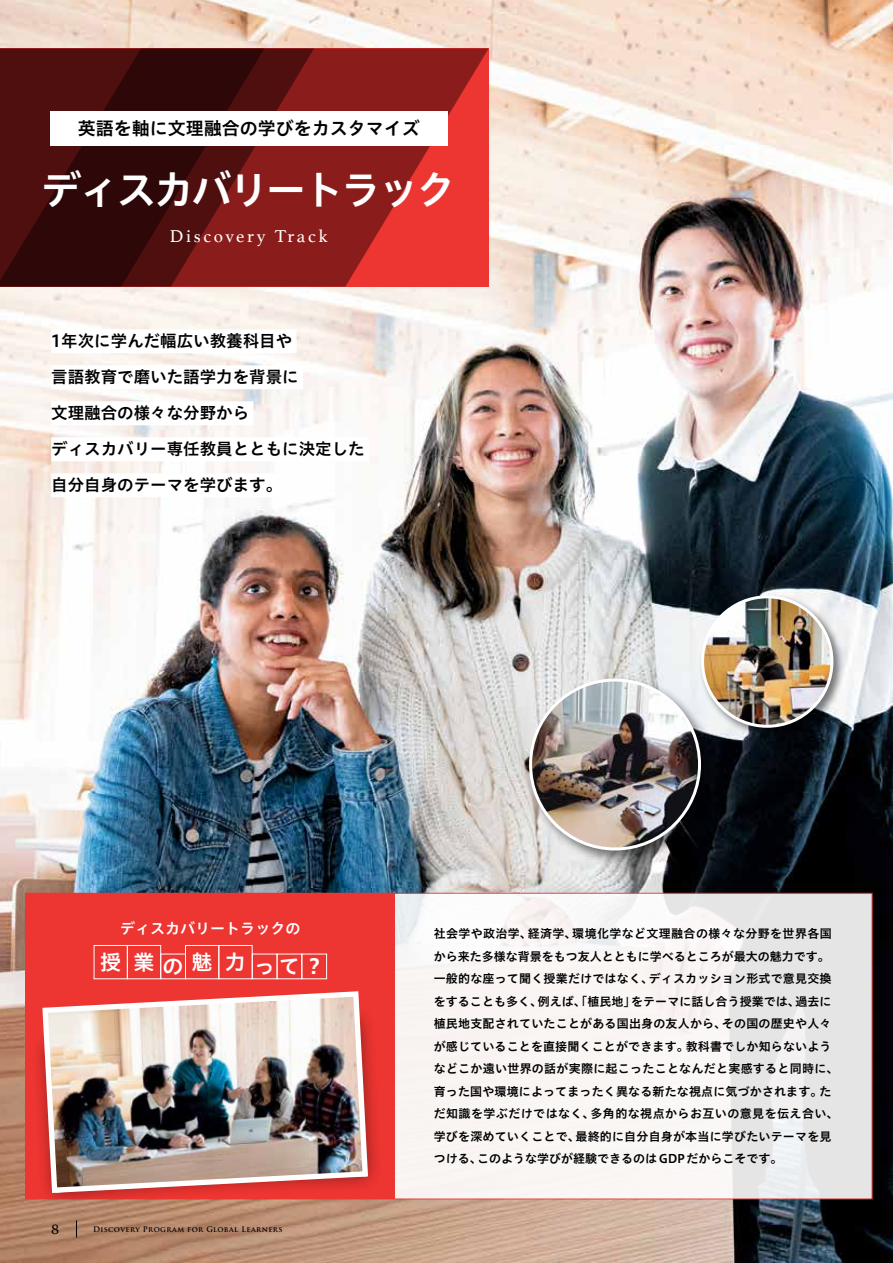
<style>
.page{position:relative;width:893px;height:1263px;background:#fff}
.page>*{position:absolute;margin:0;border:0;box-sizing:border-box;transform-origin:0 0}
.t1{font:40.5px "Hiragino UD Sans Std W6";letter-spacing:-.075em;color:#fff}
.t2{font:21px "Hiragino UD Sans Std W6";letter-spacing:.385em;color:#fff}
.t3{font:18px "Hiragino UD Sans Std W6";color:#000001}
.t4{font:18px "Athelas";letter-spacing:.15em;color:#fff}
.t5{font:16.5px/36px "Hiragino UD Sans Std W6";color:#000001}
.t6{font:15px "Hiragino UD Sans Std W6";color:#fff}
.t7{font:13.5px "Georgia";color:#000001}
.t8{font:12px/22.5px "Hiragino UD Sans Std W6";letter-spacing:.015em;color:#000001}
.t9{font:700 7.5px "Trajan Pro";letter-spacing:.05em;color:#000001}
</style>
<div class="page">
<img style="left:0;top:0;width:893px;height:1263px">
<svg style="left:395px;top:893px;width:477px;height:306px;fill:#f9f5f3"></svg>
<div style="left:526px;top:675px;width:190px;height:191px;background:#000001;opacity:.5"></div>
<img style="left:531px;top:680px;width:168px;height:169px;border-radius:84px">
<div style="left:699px;top:593px;width:146px;height:146px;background:#000001;opacity:.5"></div>
<img style="left:702px;top:597px;width:130px;height:129px;border-radius:65px">
<div style="left:701px;top:595px;width:132px;height:133px;border:3px solid #fff;border-radius:50%"></div>
<svg style="left:0;top:48px;width:489px;height:239px;background:#761917"></svg>
<div style="left:50px;top:112px;width:398px;height:34px;background:#fff"></div>
<div style="left:51px;top:329px;width:246px;height:24px;background:#fff"></div>
<div style="left:51px;top:365px;width:252px;height:24px;background:#fff"></div>
<div style="left:51px;top:401px;width:203px;height:24px;background:#fff"></div>
<div style="left:51px;top:437px;width:318px;height:24px;background:#fff"></div>
<div style="left:51px;top:473px;width:227px;height:24px;background:#fff"></div>
<div style="left:25px;top:893px;width:370px;height:306px;background:#ed3531"></div>
<div style="left:32px;top:1004px;width:351px;height:205px;background:#000001;opacity:.5"></div>
<img style="left:40px;top:991px;width:331px;height:205px">
<div style="left:94px;top:945px;width:34px;height:34px;border:1px solid #fff"></div>
<div style="left:127px;top:945px;width:34px;height:34px;border:1px solid #fff"></div>
<div style="left:185px;top:945px;width:34px;height:34px;border:1px solid #fff"></div>
<div style="left:218px;top:945px;width:35px;height:34px;border:1px solid #fff"></div>
<div style="left:160px;top:954px;width:26px;height:25px;border:1px solid #fff"></div>
<div style="left:277px;top:954px;width:25px;height:25px;border:1px solid #fff"></div>
<div style="left:301px;top:954px;width:26px;height:25px;border:1px solid #fff"></div>
<svg style="left:76px;top:1220px;width:1px;height:17px"></svg>
<h3 class="t3" style="left:78px;top:115px;width:344px">英語を軸に文理融合の学びをカスタマイズ</h3>
<h1 class="t1" style="left:41px;top:159px;width:417px">ディスカバリートラック</h1>
<h3 class="t4" style="left:170px;top:222px;width:159px">Discovery Track</h3>
<h3 class="t5" style="left:51px;top:322px;width:315px">1年次に学んだ幅広い教養科目や<br>言語教育で磨いた語学力を背景に<br>文理融合の様々な分野から<br>ディスカバリー専任教員とともに決定した自分自身のテーマを学びます。</h3>
<p class="t6" style="left:120px;top:917px;width:181px">ディスカバリートラックの</p>
<h2 class="t2" style="left:100px;top:948px;width:221px">授業の魅力って?</h2>
<p class="t7" style="left:51px;top:1219px;width:10px">8</p>
<p class="t9" style="left:93px;top:1224px;width:191px">Discovery Program for Global Learners</p>
<p class="t8" style="left:434px;top:922px;width:406px">社会学や政治学、経済学、環境化学など文理融合の様々な分野を世界各国から来た多様な背景をもつ友人とともに学べるところが最大の魅力です。一般的な座って聞く授業だけではなく、ディスカッション形式で意見交換をすることも多く、例えば、「植民地」をテーマに話し合う授業では、過去に植民地支配されていたことがある国出身の友人から、その国の歴史や人々が感じていることを直接聞くことができます。教科書でしか知らないようなどこか遠い世界の話が実際に起こったことなんだと実感すると同時に、育った国や環境によってまったく異なる新たな視点に気づかされます。ただ知識を学ぶだけではなく、多角的な視点からお互いの意見を伝え合い、学びを深めていくことで、最終的に自分自身が本当に学びたいテーマを見つける、このような学びが経験できるのはGDPだからこそです。</p>
</div>
